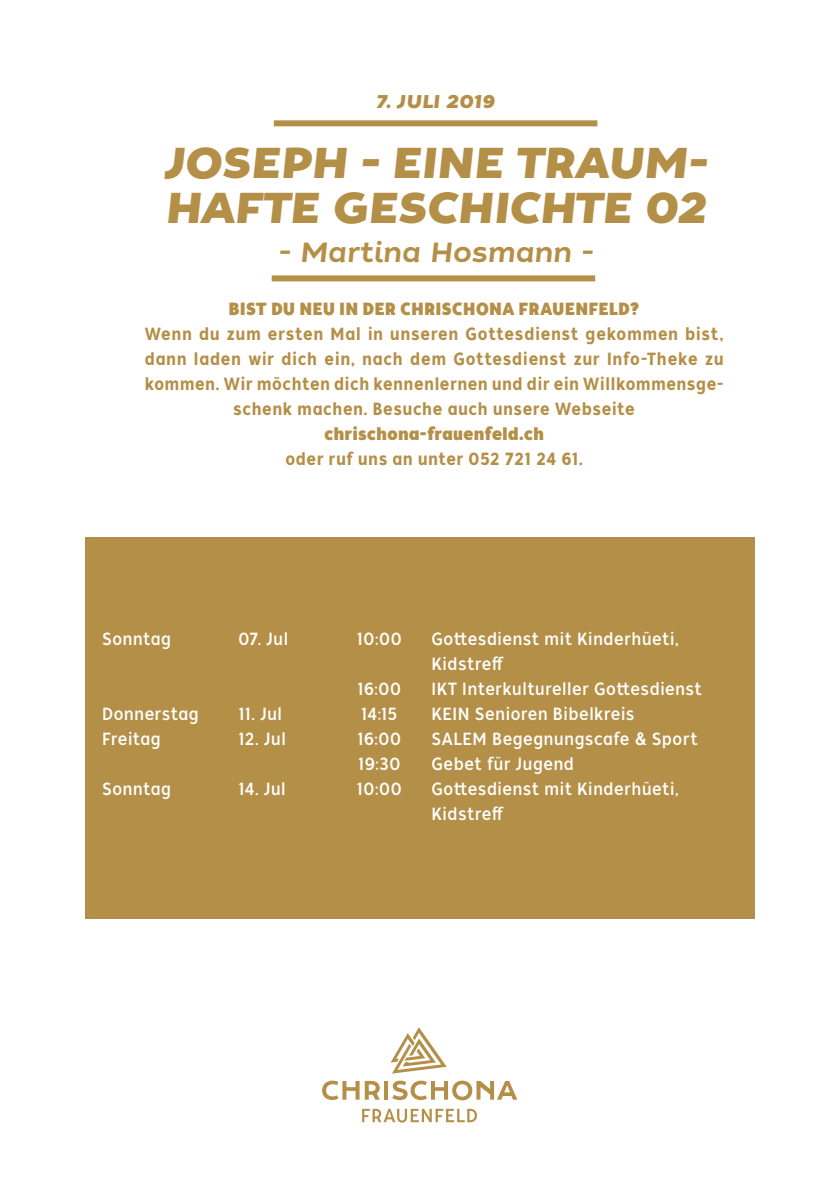
<style>
.page{position:relative;width:840px;height:1191px;background:#fff}
.page>*{position:absolute;margin:0;border:0;box-sizing:border-box;transform-origin:0 0}
.t1{font:italic 43.2px/44.6px "Tide Sans 700 Mondo";letter-spacing:.005em;color:#b48f47}
.t2{font:italic 27.8px "Tide Sans 500 Dudette";letter-spacing:.005em;color:#b48f47}
.t3{font:italic 18.4px "Tide Sans 700 Mondo";letter-spacing:.03em;color:#b48f47}
.t4{font:17.6px/25px "Tide Sans Cond 400 Lil Dude";letter-spacing:.035em;color:#fff}
.t5{font:17.6px/25px "Tide Sans Cond 500 Dudette";letter-spacing:.045em;color:#b48f47;text-align:center}
.t6{font:17.6px "Tide Sans Cond 700 Mondo";letter-spacing:.035em;color:#b48f47}
</style>
<div class="page">
<svg style="left:362px;top:1108px;width:114px;height:14px"></svg>
<svg style="left:390px;top:1027px;width:56px;height:46px"></svg>
<svg style="left:322px;top:1080px;width:57px;height:20px"></svg>
<hr style="left:384px;top:1081px;width:4px;height:18px;background:#b48f47">
<svg style="left:392px;top:1080px;width:125px;height:20px"></svg>
<div style="left:85px;top:537px;width:669px;height:381px;background:#b48f47"></div>
<div style="left:274px;top:120px;width:323px;height:6px;background:#b48f47"></div>
<div style="left:271px;top:275px;width:324px;height:6px;background:#b48f47"></div>
<p class="t3" style="left:376px;top:90px;width:120px">7. JULI 2019</p>
<h1 class="t1" style="left:165px;top:143px;width:543px">JOSEPH - EINE TRAUM-<br>HAFTE GESCHICHTE 02</h1>
<h2 class="t2" style="left:278px;top:234px;width:315px">- Martina Hosmann -</h2>
<p class="t6" style="left:228px;top:297px;width:412px">BIST DU NEU IN DER CHRISCHONA FRAUENFELD?</p>
<p class="t5" style="left:145px;top:322px;width:580px">Wenn du zum ersten Mal in unseren Gottesdienst gekommen bist, dann laden wir dich ein, nach dem Gottesdienst zur Info-Theke zu kommen. Wir möchten dich kennenlernen und dir ein Willkommensge&shy;schenk machen. Besuche auch unsere Webseite</p>
<p class="t6" style="left:324px;top:423px;width:221px">chrischona-frauenfeld.ch</p>
<p class="t5" style="left:285px;top:447px;width:299px">oder ruf uns an unter 052 721 24 61.</p>
<p class="t4" style="left:102px;top:627px;width:70px">Sonntag</p>
<p class="t4" style="left:238px;top:627px;width:51px">07. Jul</p>
<p class="t4" style="left:357px;top:627px;width:46px">10:00</p>
<p class="t4" style="left:431px;top:627px;width:249px">Gottesdienst mit Kinderhüeti,<br>Kidstreff</p>
<p class="t4" style="left:357px;top:677px;width:45px">16:00</p>
<p class="t4" style="left:431px;top:677px;width:272px">IKT Interkultureller Gottesdienst</p>
<p class="t4" style="left:102px;top:702px;width:98px">Donnerstag</p>
<p class="t4" style="left:238px;top:702px;width:45px">11. Jul</p>
<p class="t4" style="left:361px;top:702px;width:38px">14:15</p>
<p class="t4" style="left:431px;top:702px;width:204px">KEIN Senioren Bibelkreis</p>
<p class="t4" style="left:102px;top:727px;width:60px">Freitag</p>
<p class="t4" style="left:238px;top:727px;width:49px">12. Jul</p>
<p class="t4" style="left:357px;top:727px;width:45px">16:00</p>
<p class="t4" style="left:431px;top:727px;width:267px">SALEM Begegnungscafe &amp; Sport</p>
<p class="t4" style="left:358px;top:752px;width:44px">19:30</p>
<p class="t4" style="left:431px;top:752px;width:144px">Gebet für Jugend</p>
<p class="t4" style="left:102px;top:777px;width:70px">Sonntag</p>
<p class="t4" style="left:238px;top:777px;width:49px">14. Jul</p>
<p class="t4" style="left:357px;top:777px;width:46px">10:00</p>
<p class="t4" style="left:431px;top:777px;width:249px">Gottesdienst mit Kinderhüeti,<br>Kidstreff</p>
</div>
